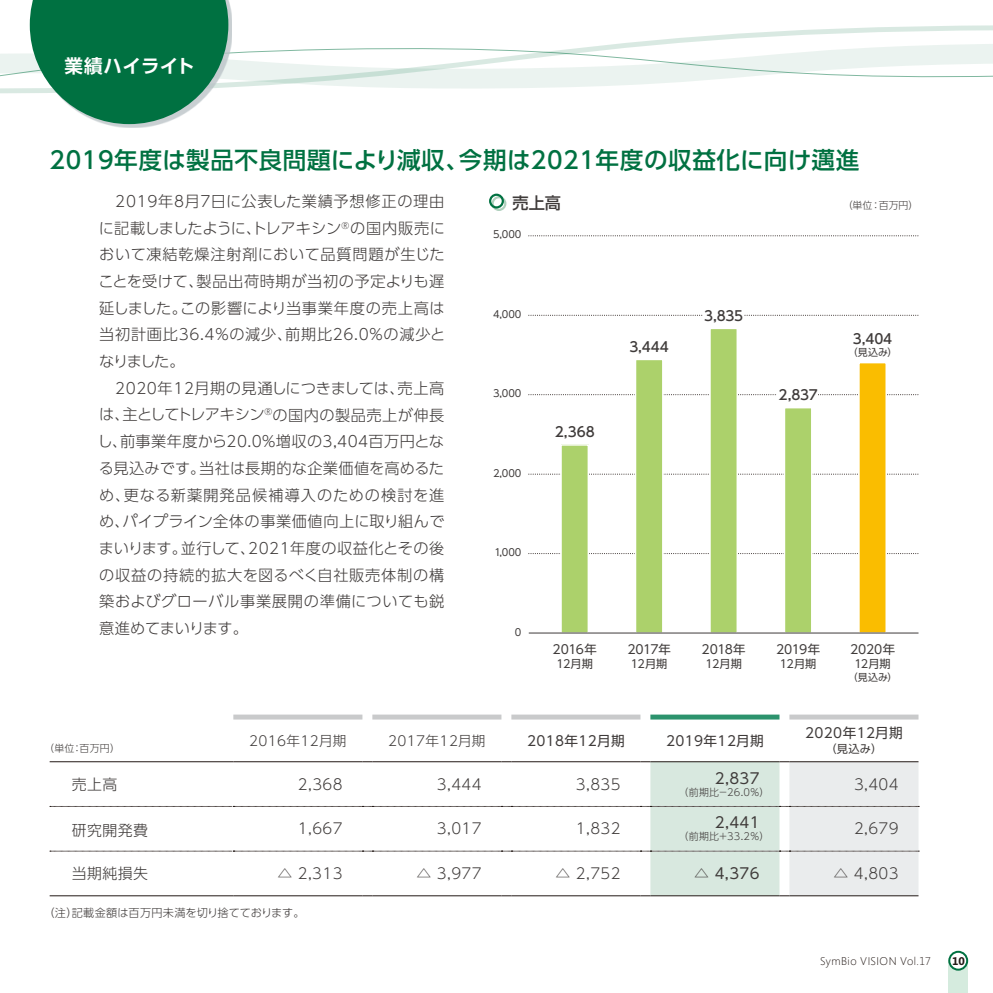
<style>
.page{position:relative;width:993px;height:993px;background:#fff}
.page>*{position:absolute;margin:0;border:0;box-sizing:border-box;transform-origin:0 0}
.t1{font:500 23.62px "UD Shin Go Pro";letter-spacing:.025em;color:#007141}
.t2{font:700 18.55px "UD Shin Go Pro De";letter-spacing:.015em;color:#fff}
.t3{font:500 16.1px "UD Shin Go Pro";color:#3f3b3a}
.t4{font:300 15.22px/26.6px "UD Shin Go Pro";letter-spacing:.03em;color:#3f3b3a}
.t5{font:300 14.88px "UD Shin Go Pro";letter-spacing:.025em;color:#3f3b3a}
.t6{font:14.88px "UD Shin Go Pro";letter-spacing:.025em;color:#3f3b3a}
.t7{font:13.65px "UD Shin Go Pro";letter-spacing:.025em;color:#3f3b3a}
.t8{font:500 13.65px "UD Shin Go Pro";letter-spacing:-.005em;color:#3f3b3a}
.t9{font:300 13.65px "UD Shin Go Pro";letter-spacing:.025em;color:#3f3b3a}
.t10{font:12.42px "UD Shin Go Pro";letter-spacing:-.01em;color:#3f3b3a}
.t11{font:11.2px "UD Shin Go Pro";letter-spacing:-.01em;color:#3f3b3a}
.t12{font:300 11.2px "UD Shin Go Pro";letter-spacing:.005em;color:#3f3b3a}
.t13{font:300 11.2px "Segoe";letter-spacing:.045em;color:#231916}
.t14{font:700 11.2px "Segoe";color:#231916}
.t15{font:300 9.97px "UD Shin Go Pro";letter-spacing:.025em;color:#3f3b3a}
.t16{font:9.97px "UD Shin Go Pro";letter-spacing:-.005em;color:#3f3b3a}
</style>
<div class="page">
<div style="left:947px;top:960px;width:20px;height:32px;background:#d5ebde"></div>
<svg style="left:948px;top:951px;width:18px;height:18px"></svg>
<div style="left:947px;top:950px;width:20px;height:20px;border:2px solid #007141;border-radius:50%"></div>
<svg style="left:489px;top:193px;width:17px;height:18px"></svg>
<svg style="left:528px;top:235px;width:390px;height:1px"></svg>
<svg style="left:528px;top:394px;width:390px;height:1px"></svg>
<svg style="left:528px;top:473px;width:390px;height:1px"></svg>
<svg style="left:528px;top:553px;width:390px;height:1px"></svg>
<svg style="left:528px;top:315px;width:390px;height:1px"></svg>
<div style="left:561px;top:445px;width:27px;height:187px;background:#acd16b"></div>
<div style="left:560px;top:444px;width:29px;height:189px;border:1px solid #fff"></div>
<div style="left:635px;top:359px;width:27px;height:273px;background:#acd16b"></div>
<div style="left:634px;top:358px;width:29px;height:275px;border:1px solid #fff"></div>
<div style="left:709px;top:328px;width:28px;height:304px;background:#acd16b"></div>
<div style="left:709px;top:327px;width:28px;height:306px;border:1px solid #fff"></div>
<div style="left:784px;top:407px;width:27px;height:225px;background:#acd16b"></div>
<div style="left:783px;top:407px;width:29px;height:226px;border:1px solid #fff"></div>
<div style="left:858px;top:362px;width:27px;height:270px;background:#fabd00"></div>
<div style="left:857px;top:362px;width:29px;height:271px;border:1px solid #fff"></div>
<hr style="left:528px;top:632px;width:390px;height:1px;background:#3f3b3a">
<div style="left:702px;top:312px;width:41px;height:5px;background:#fff"></div>
<div style="left:777px;top:392px;width:40px;height:5px;background:#fff"></div>
<svg style="left:0;top:25px;width:992px;height:68px"></svg>
<div style="left:33px;top:0;width:199px;height:128px;background:#b7c0c4;opacity:.75"></div>
<svg style="left:30px;top:0;width:198px;height:124px;background:#2a8860"></svg>
<div style="left:233px;top:714px;width:129px;height:5px;background:#c9cacb"></div>
<div style="left:372px;top:714px;width:129px;height:5px;background:#c9cacb"></div>
<div style="left:511px;top:714px;width:129px;height:5px;background:#c9cacb"></div>
<div style="left:650px;top:714px;width:129px;height:5px;background:#2c936d"></div>
<svg style="left:50px;top:761px;width:868px;height:135px"></svg>
<hr style="left:789px;top:895px;width:129px;height:1px;background:#231916">
<div style="left:789px;top:714px;width:129px;height:5px;background:#c9cacb"></div>
<p class="t2" style="left:64px;top:51px;width:132px">業績ハイライト</p>
<h1 class="t1" style="left:50px;top:141px;width:810px">2019年度は製品不良問題により減収、今期は2021年度の収益化に向け邁進</h1>
<p class="t4" style="left:97px;top:187px;width:349px">　2019年8月7日に公表した業績予想修正の理由に記載しましたように、トレアキシン<sup>®</sup>の国内販売において凍結乾燥注射剤において品質問題が生じたことを受けて、製品出荷時期が当初の予定よりも遅延しました。この影響により当事業年度の売上高は当初計画比36.4％の減少、前期比26.0％の減少となりました。<br>　2020年12月期の見通しにつきましては、売上高は、主としてトレアキシン<sup>®</sup>の国内の製品売上が伸長し、前事業年度から20.0％増収の3,404百万円となる見込みです。当社は長期的な企業価値を高めるため、更なる新薬開発品候補導入のための検討を進め、パイプライン全体の事業価値向上に取り組んでまいります。並行して、2021年度の収益化とその後の収益の持続的拡大を図るべく自社販売体制の構築およびグローバル事業展開の準備についても鋭意進めてまいります。</p>
<p class="t3" style="left:512px;top:189px;width:50px">売上高</p>
<p class="t15" style="left:842px;top:197px;width:77px">（単位：百万円）</p>
<p class="t10" style="left:552px;top:639px;width:46px">2016年</p>
<p class="t11" style="left:556px;top:654px;width:38px">12月期</p>
<p class="t16" style="left:493px;top:226px;width:30px">5,000</p>
<p class="t8" style="left:704px;top:304px;width:40px">3,835</p>
<p class="t16" style="left:493px;top:306px;width:30px">4,000</p>
<p class="t8" style="left:852px;top:327px;width:41px">3,404</p>
<p class="t16" style="left:847px;top:344px;width:51px">（見込み）</p>
<p class="t8" style="left:629px;top:335px;width:41px">3,444</p>
<p class="t8" style="left:778px;top:383px;width:41px">2,837</p>
<p class="t16" style="left:493px;top:385px;width:30px">3,000</p>
<p class="t8" style="left:554px;top:421px;width:42px">2,368</p>
<p class="t16" style="left:493px;top:464px;width:30px">2,000</p>
<p class="t16" style="left:494px;top:544px;width:28px">1,000</p>
<p class="t16" style="left:514px;top:623px;width:8px">0</p>
<p class="t10" style="left:627px;top:639px;width:45px">2017年</p>
<p class="t11" style="left:630px;top:654px;width:38px">12月期</p>
<p class="t10" style="left:701px;top:639px;width:46px">2018年</p>
<p class="t11" style="left:705px;top:654px;width:38px">12月期</p>
<p class="t10" style="left:775px;top:639px;width:45px">2019年</p>
<p class="t11" style="left:779px;top:654px;width:38px">12月期</p>
<p class="t10" style="left:849px;top:639px;width:46px">2020年</p>
<p class="t11" style="left:854px;top:654px;width:38px">12月期</p>
<p class="t15" style="left:44px;top:740px;width:77px">（単位：百万円）</p>
<p class="t9" style="left:249px;top:729px;width:99px">2016年12月期</p>
<p class="t9" style="left:388px;top:729px;width:99px">2017年12月期</p>
<p class="t7" style="left:527px;top:729px;width:99px">2018年12月期</p>
<p class="t7" style="left:666px;top:729px;width:99px">2019年12月期</p>
<p class="t16" style="left:847px;top:668px;width:51px">（見込み）</p>
<p class="t7" style="left:805px;top:721px;width:99px">2020年12月期</p>
<p class="t11" style="left:825px;top:739px;width:58px">（見込み）</p>
<p class="t5" style="left:72px;top:771px;width:47px">売上高</p>
<p class="t5" style="left:298px;top:771px;width:46px">2,368</p>
<p class="t5" style="left:437px;top:771px;width:46px">3,444</p>
<p class="t5" style="left:575px;top:771px;width:46px">3,835</p>
<p class="t6" style="left:714px;top:765px;width:46px">2,837</p>
<p class="t5" style="left:853px;top:771px;width:46px">3,404</p>
<p class="t5" style="left:72px;top:817px;width:77px">研究開発費</p>
<p class="t5" style="left:298px;top:816px;width:46px">1,667</p>
<p class="t5" style="left:437px;top:816px;width:46px">3,017</p>
<p class="t5" style="left:575px;top:816px;width:46px">1,832</p>
<p class="t6" style="left:714px;top:810px;width:46px">2,441</p>
<p class="t5" style="left:853px;top:816px;width:46px">2,679</p>
<p class="t5" style="left:72px;top:861px;width:77px">当期純損失</p>
<p class="t5" style="left:277px;top:861px;width:67px">△ 2,313</p>
<p class="t5" style="left:416px;top:861px;width:67px">△ 3,977</p>
<p class="t5" style="left:555px;top:861px;width:67px">△ 2,752</p>
<p class="t6" style="left:694px;top:861px;width:67px">△ 4,376</p>
<p class="t5" style="left:833px;top:861px;width:67px">△ 4,803</p>
<p class="t12" style="left:44px;top:903px;width:262px">（注）記載金額は百万円未満を切り捨てております。</p>
<p class="t15" style="left:678px;top:783px;width:92px">（前期比−26.0%）</p>
<p class="t15" style="left:678px;top:827px;width:92px">（前期比＋33.2%）</p>
<p class="t13" style="left:819px;top:955px;width:112px">SymBio VISION Vol.17</p>
<p class="t14" style="left:951px;top:955px;width:14px">10</p>
</div>
